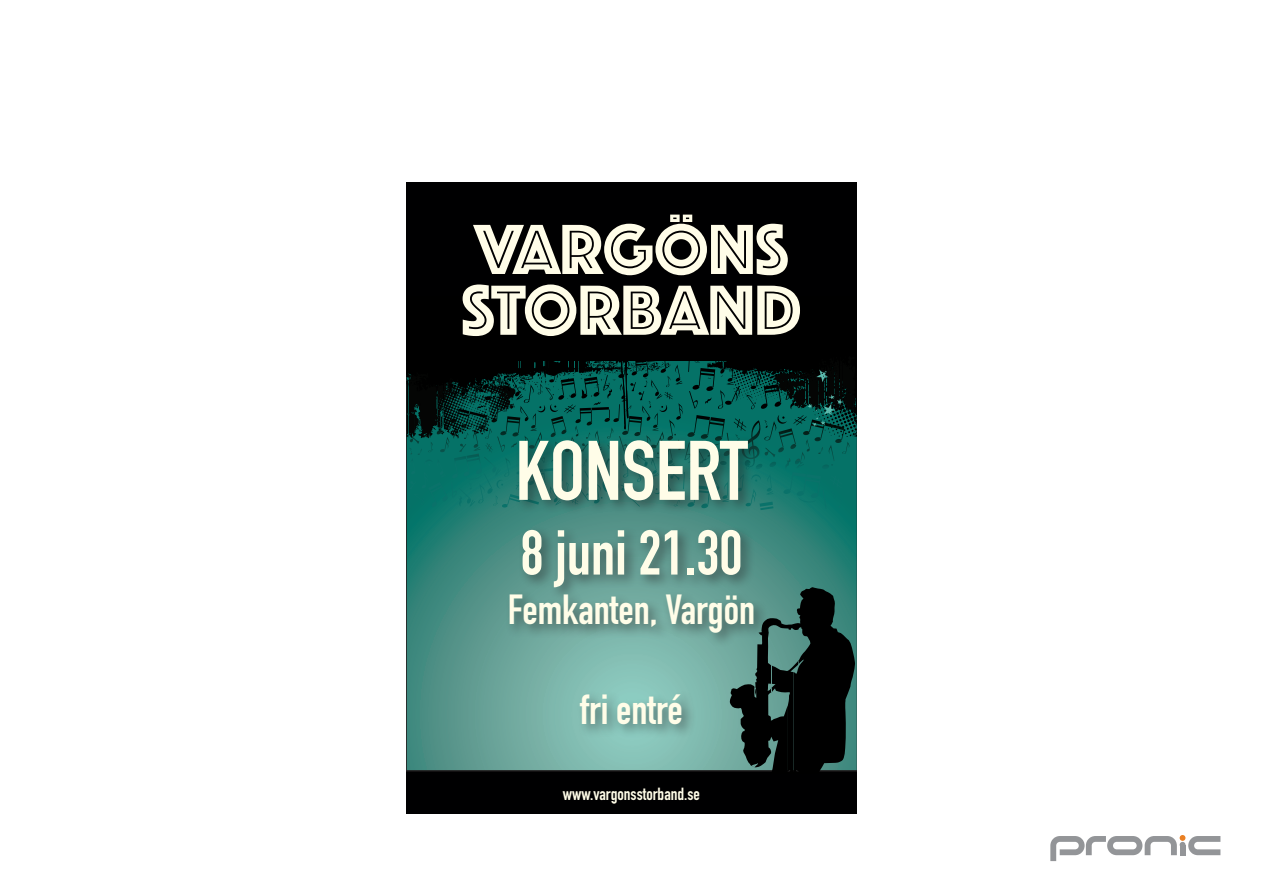
<style>
.page{position:relative;width:1263px;height:893px;background:#fff}
.page>*{position:absolute;margin:0;border:0;box-sizing:border-box;transform-origin:0 0}
.t1{font:700 82.95px "DIN Condensed";color:#fffde8}
.t2{font:73.65px/60.8px "Phosphate Inline";color:#fffde8}
.t3{font:700 62.25px "DIN Condensed";color:#fffde8}
.t4{font:700 41.55px "DIN Condensed";color:#fffde8}
.t5{font:700 17.4px "DIN Condensed";color:#fffde8}
</style>
<div class="page">
<div style="left:406px;top:182px;width:451px;height:631px;background:#000001"></div>
<svg style="left:408px;top:361px;width:447px;height:408px;background:#38897f"></svg>
<svg style="left:406px;top:361px;width:265px;height:77px"></svg>
<svg style="left:707px;top:361px;width:150px;height:76px"></svg>
<div style="left:505px;top:435px;width:264px;height:304px;background:#231f20;opacity:.5"></div>
<svg style="left:702px;top:563px;width:155px;height:209px"></svg>
<svg style="left:1050px;top:835px;width:170px;height:26px"></svg>
<h2 class="t2" style="left:461px;top:215px;width:341px">VARGÖNS<br>STORBAND</h2>
<h1 class="t1" style="left:515px;top:415px;width:234px">KONSERT</h1>
<h3 class="t3" style="left:520px;top:511px;width:224px">8 juni 21.30</h3>
<p class="t4" style="left:508px;top:582px;width:249px">Femkanten, Vargön</p>
<p class="t4" style="left:580px;top:681px;width:105px">fri entré</p>
<p class="t5" style="left:563px;top:782px;width:138px">www.vargonsstorband.se</p>
</div>
